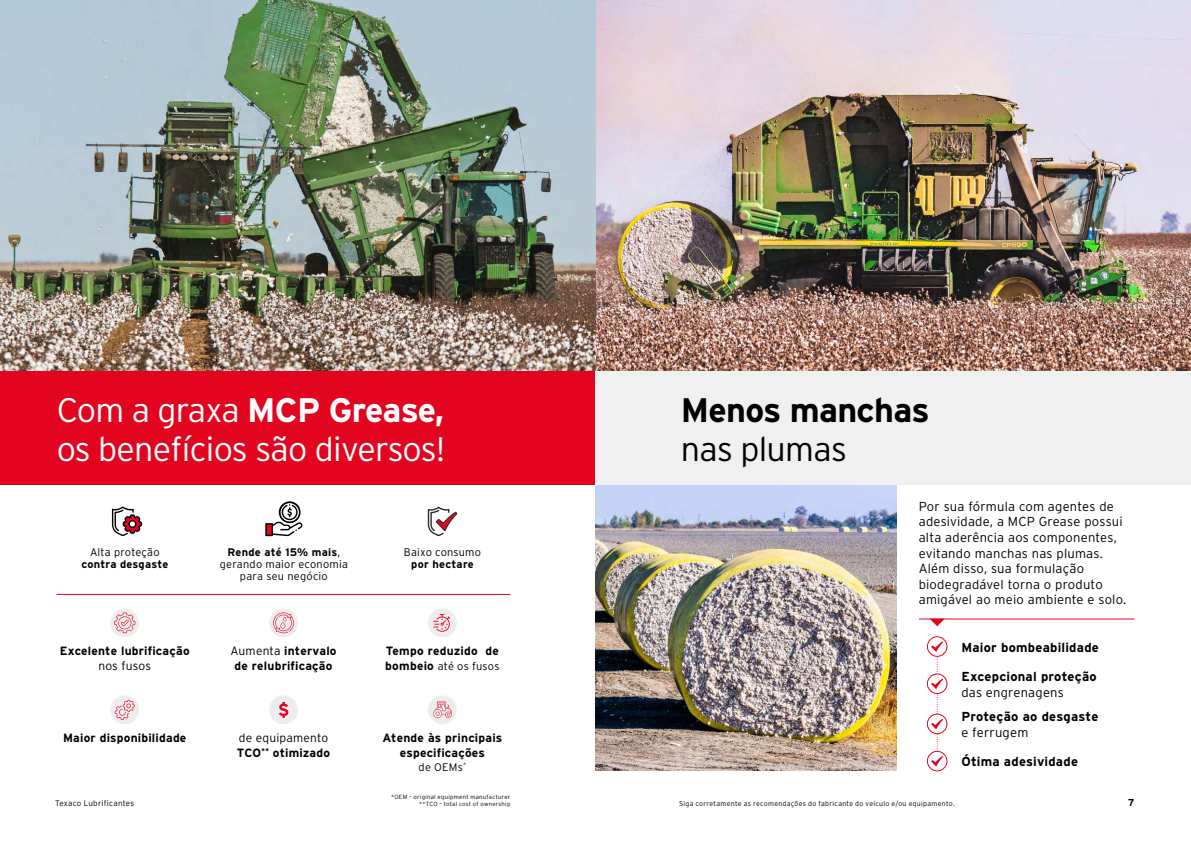
<style>
.page{position:relative;width:1191px;height:842px;background:#fff}
.page>*{position:absolute;margin:0;border:0;box-sizing:border-box;transform-origin:0 0}
.t1{font:300 34px/39px "Interstate";letter-spacing:-.02em;color:#fff}
.t2{font:700 34px "Interstate";letter-spacing:-.02em;color:#000}
.t3{font:300 34px "Interstate";letter-spacing:-.02em;color:#000}
.t4{font:300 13px/15.6px "Interstate";letter-spacing:.015em;color:#000}
.t5{font:700 13px "Interstate";letter-spacing:.015em;color:#000}
.t6{font:700 12px/14.4px "Interstate";letter-spacing:.015em;color:#000;text-align:center}
.t7{font:300 12px/14.4px "Interstate";letter-spacing:.015em;color:#000}
.t8{font:300 11px/12px "Interstate";letter-spacing:.02em;color:#000;text-align:center}
.t9{font:700 11px "Interstate";letter-spacing:.015em;color:#000}
.t10{font:700 10px "Interstate";color:#000}
.t11{font:300 8px "Interstate";letter-spacing:.03em;color:#000}
.t12{font:300 7px "Interstate";letter-spacing:.04em;color:#000}
.t13{font:300 6px "Interstate";letter-spacing:.045em;color:#000}
.s1{font-weight:700}
.s2{font-weight:300}
.s3{font-weight:700;font-size:12px}
</style>
<div class="page">
<img style="left:595px;top:485px;width:301px;height:285px">
<img style="left:0;top:0;width:1191px;height:371px">
<div style="left:0;top:371px;width:638px;height:114px;background:#e30520"></div>
<div style="left:595px;top:371px;width:596px;height:114px;background:#f0f0f0"></div>
<hr style="left:919px;top:619px;width:215px;height:1px;background:#e30520">
<svg style="left:927px;top:637px;width:20px;height:19px"></svg>
<div style="left:927px;top:636px;width:20px;height:20px;border:1px solid #e30520;border-radius:50%"></div>
<svg style="left:927px;top:674px;width:20px;height:19px"></svg>
<div style="left:927px;top:674px;width:20px;height:20px;border:1px solid #e30520;border-radius:50%"></div>
<svg style="left:927px;top:714px;width:20px;height:20px"></svg>
<div style="left:927px;top:714px;width:20px;height:20px;border:1px solid #e30520;border-radius:50%"></div>
<svg style="left:927px;top:751px;width:20px;height:20px"></svg>
<div style="left:927px;top:751px;width:20px;height:20px;border:1px solid #e30520;border-radius:50%"></div>
<svg style="left:931px;top:641px;width:12px;height:125px"></svg>
<hr style="left:57px;top:594px;width:453px;height:1px;background:#e30520">
<svg style="left:929px;top:619px;width:15px;height:7px"></svg>
<div style="left:269px;top:695px;width:29px;height:29px;background:#ededed;border-radius:50%"></div>
<svg style="left:279px;top:702px;width:9px;height:16px"></svg>
<svg style="left:112px;top:506px;width:30px;height:30px"></svg>
<svg style="left:265px;top:501px;width:38px;height:35px"></svg>
<svg style="left:428px;top:507px;width:29px;height:29px"></svg>
<div style="left:110px;top:695px;width:29px;height:29px;background:#ededed;border-radius:50%"></div>
<svg style="left:115px;top:700px;width:20px;height:20px"></svg>
<div style="left:110px;top:608px;width:29px;height:29px;background:#ededed;border-radius:50%"></div>
<svg style="left:114px;top:613px;width:21px;height:20px"></svg>
<div style="left:269px;top:608px;width:29px;height:29px;background:#ededed;border-radius:50%"></div>
<svg style="left:273px;top:612px;width:21px;height:21px"></svg>
<div style="left:428px;top:608px;width:29px;height:29px;background:#ededed;border-radius:50%"></div>
<div style="left:428px;top:695px;width:29px;height:29px;background:#ededed;border-radius:50%"></div>
<svg style="left:433px;top:702px;width:18px;height:16px"></svg>
<svg style="left:433px;top:614px;width:17px;height:18px"></svg>
<h1 class="t1" style="left:57px;top:391px;width:390px">Com a graxa <span class="s1">MCP Grease, </span>os benefícios são diversos!</h1>
<h1 class="t2" style="left:681px;top:391px;width:251px">Menos manchas</h1>
<h1 class="t3" style="left:681px;top:430px;width:168px">nas plumas</h1>
<p class="t8" style="left:90px;top:546px;width:71px">Alta proteção</p>
<p class="t9" style="left:81px;top:558px;width:88px">contra desgaste</p>
<p class="t8" style="left:220px;top:546px;width:130px"><span class="s1">Rende até 15% mais</span>, gerando maior economia para seu negócio</p>
<p class="t8" style="left:404px;top:546px;width:79px">Baixo consumo</p>
<p class="t9" style="left:411px;top:558px;width:64px">por hectare</p>
<p class="t6" style="left:60px;top:644px;width:131px">Excelente lubrificação</p>
<p class="t7" style="left:98px;top:658px;width:54px">nos fusos</p>
<p class="t6" style="left:230px;top:644px;width:108px"><span class="s2">Aumenta</span> intervalo de relubrificação</p>
<p class="t6" style="left:386px;top:644px;width:115px">Tempo reduzido de</p>
<p class="t8" style="left:385px;top:660px;width:116px"><span class="s3">bombeio</span> até os fusos</p>
<p class="t6" style="left:63px;top:731px;width:125px">Maior disponibilidade</p>
<p class="t7" style="left:237px;top:731px;width:95px">de equipamento<br><span class="s1">TCO</span><sup>**</sup> <span class="s1">otimizado</span></p>
<p class="t6" style="left:382px;top:731px;width:121px">Atende às principais especificações</p>
<p class="t8" style="left:418px;top:761px;width:49px">de OEMs<sup>*</sup></p>
<p class="t4" style="left:918px;top:498px;width:209px">Por sua fórmula com agentes de adesividade, a MCP Grease possui alta aderência aos componentes, evitando manchas nas plumas.<br>Além disso, sua formulação biodegradável torna o produto amigável ao meio ambiente e solo.</p>
<p class="t5" style="left:961px;top:640px;width:139px">Maior bombeabilidade</p>
<p class="t5" style="left:961px;top:669px;width:137px">Excepcional proteção</p>
<p class="t4" style="left:961px;top:684px;width:104px">das engrenagens</p>
<p class="t5" style="left:961px;top:709px;width:138px">Proteção ao desgaste</p>
<p class="t4" style="left:961px;top:724px;width:68px">e ferrugem</p>
<p class="t5" style="left:961px;top:754px;width:118px">Ótima adesividade</p>
<p class="t13" style="left:391px;top:794px;width:121px">*OEM – original equipment manufacturer</p>
<p class="t11" style="left:55px;top:799px;width:81px">Texaco Lubrificantes</p>
<p class="t13" style="left:419px;top:801px;width:93px">**TCO – total cost of ownership</p>
<p class="t12" style="left:679px;top:800px;width:277px">Siga corretamente as recomendações do fabricante do veículo e/ou equipamento.</p>
<p class="t10" style="left:1128px;top:797px;width:8px">7</p>
</div>
